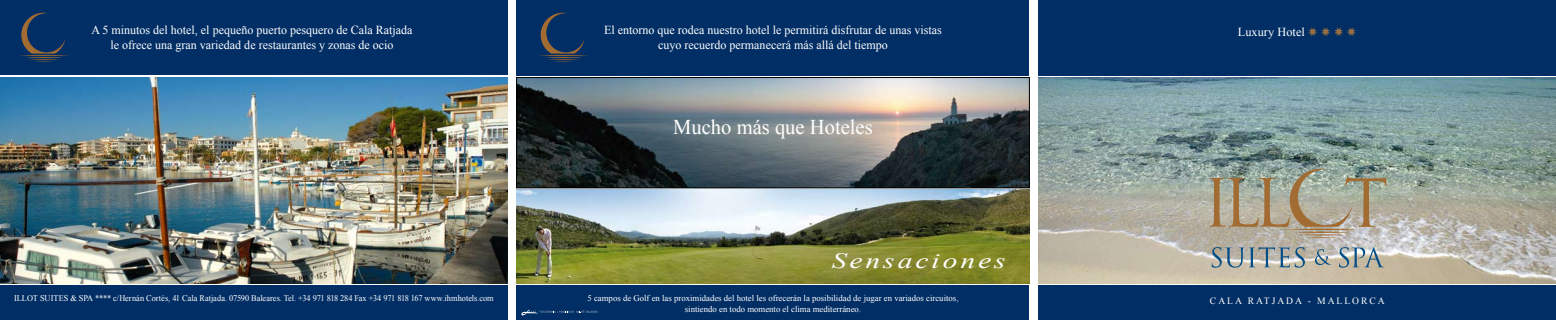
<style>
.page{position:relative;width:1556px;height:320px;background:#fff}
.page>*{position:absolute;margin:0;border:0;box-sizing:border-box;transform-origin:0 0}
.t1{font:italic 21.88px "Times New Roman";letter-spacing:.1em;color:#fff;scale:1.35 1}
.t2{font:21px "Times New Roman";color:#fff}
.t3{font:12.25px/14.7px "Times New Roman";color:#fff;text-align:center}
.t4{font:9.62px "Times New Roman";letter-spacing:.2em;color:#fff}
.t5{font:8.75px/10.5px "Times New Roman";color:#fff;text-align:center}
.t6{font:8.75px "Times New Roman";color:#fff;scale:.95 1}
.s1{color:#956e42}
</style>
<div class="page">
<div style="left:0;top:0;width:507px;height:75px;background:#002e65"></div>
<img style="left:0;top:78px;width:507px;height:205px">
<div style="left:0;top:286px;width:507px;height:34px;background:#002e65"></div>
<div style="left:516px;top:0;width:513px;height:75px;background:#002e65"></div>
<img style="left:516px;top:80px;width:513px;height:203px">
<div style="left:516px;top:78px;width:513px;height:110px;border:1px solid #000"></div>
<div style="left:516px;top:286px;width:513px;height:34px;background:#002e65"></div>
<div style="left:1038px;top:0;width:517px;height:75px;background:#002e65"></div>
<img style="left:1038px;top:77px;width:517px;height:206px">
<div style="left:1038px;top:286px;width:517px;height:34px;background:#002e65"></div>
<svg style="left:20px;top:13px;width:49px;height:49px"></svg>
<svg style="left:539px;top:13px;width:49px;height:49px"></svg>
<svg style="left:1208px;top:169px;width:178px;height:69px;background:#aaa38e"></svg>
<svg style="left:1211px;top:247px;width:93px;height:21px;background:#9da7a8"></svg>
<svg style="left:1338px;top:247px;width:45px;height:21px"></svg>
<svg style="left:1314px;top:249px;width:17px;height:16px"></svg>
<svg style="left:521px;top:310px;width:76px;height:5px"></svg>
<p class="t3" style="left:91px;top:22px;width:322px">A 5 minutos del hotel, el pequeño puerto pesquero de Cala Ratjada le ofrece una gran variedad de restaurantes y zonas de ocio</p>
<p class="t3" style="left:604px;top:22px;width:339px">El entorno que rodea nuestro hotel le permitirá disfrutar de unas vistas cuyo recuerdo permanecerá más allá del tiempo</p>
<p class="t3" style="left:1237px;top:24px;width:120px">Luxury Hotel <span class="s1">✸</span> <span class="s1">✸</span> <span class="s1">✸</span> <span class="s1">✸</span></p>
<h2 class="t2" style="left:673px;top:113px;width:201px">Mucho más que Hoteles</h2>
<h1 class="t1" style="left:831px;top:246px;width:130px">Sensaciones</h1>
<p class="t6" style="left:14px;top:292px;width:506px">ILLOT SUITES &amp; SPA **** c/Hernán Cortés, 41 Cala Ratjada. 07590 Baleares. Tel. +34 971 818 284 Fax +34 971 818 167 www.ihmhotels.com</p>
<p class="t5" style="left:587px;top:293px;width:372px">5 campos de Golf en las proximidades del hotel les ofrecerán la posibilidad de jugar en variados circuitos, sintiendo en todo momento el clima mediterráneo.</p>
<p class="t4" style="left:1209px;top:295px;width:176px">CALA RATJADA - MALLORCA</p>
</div>
